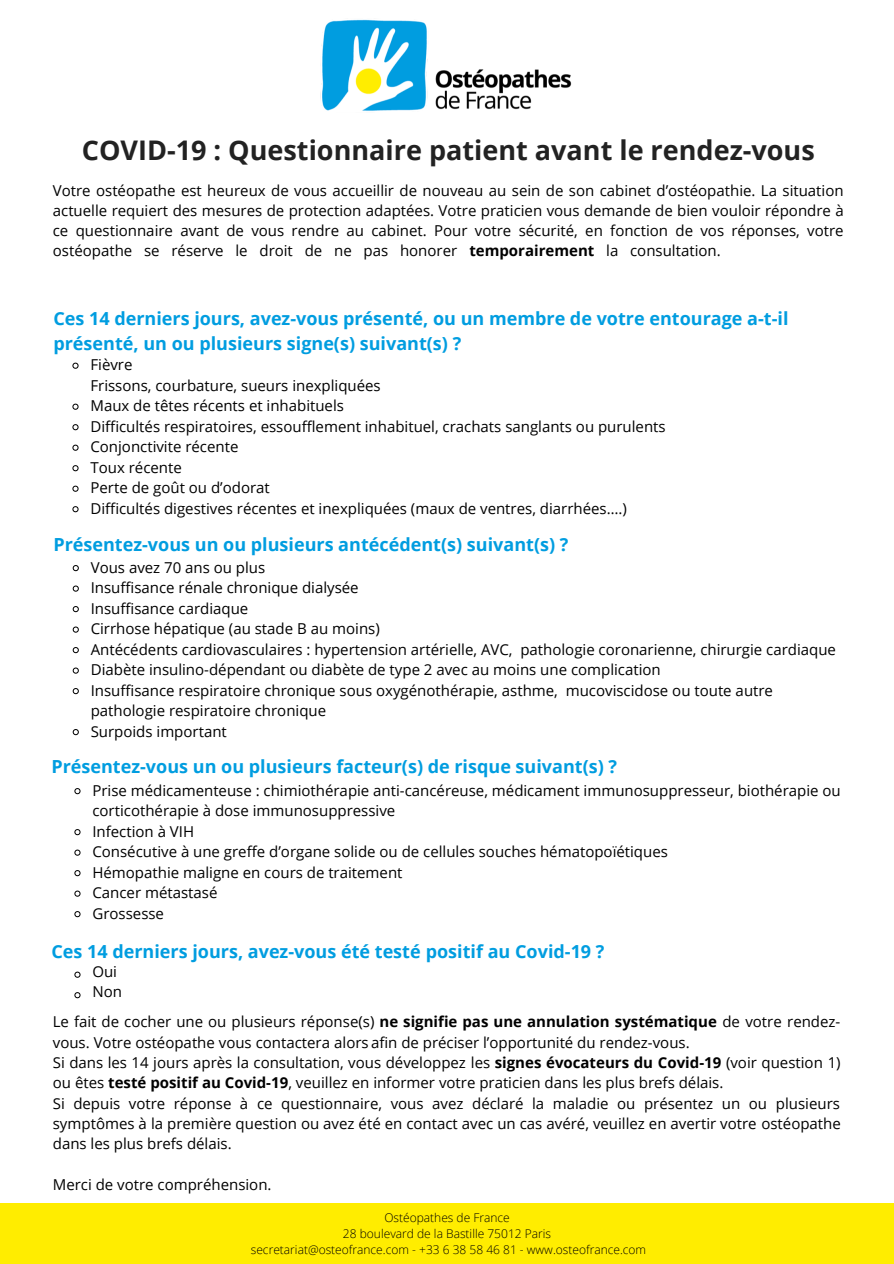
<style>
.page{position:relative;width:894px;height:1264px;background:#fff}
.page>*{position:absolute;margin:0;border:0;box-sizing:border-box;transform-origin:0 0}
.t1{font:700 27px "Open Sans";color:#222}
.t2{font:700 18px/25.2px "Open Sans";color:#009de0}
.t3{font:15px/20.5px "Open Sans";color:#000}
.t4{font:300 12px/15.8px "Open Sans";color:#000;text-align:center}
.s1{font-weight:700}
.s2{font-style:inherit}
</style>
<div class="page">
<div style="left:0;top:1203px;width:893px;height:60px;background:#ffed00"></div>
<img style="left:320px;top:19px;width:252px;height:92px">
<svg style="left:72px;top:362px;width:7px;height:7px"></svg>
<svg style="left:72px;top:403px;width:7px;height:7px"></svg>
<svg style="left:72px;top:424px;width:7px;height:7px"></svg>
<svg style="left:72px;top:444px;width:7px;height:7px"></svg>
<svg style="left:72px;top:465px;width:7px;height:7px"></svg>
<svg style="left:72px;top:485px;width:7px;height:7px"></svg>
<svg style="left:72px;top:506px;width:7px;height:7px"></svg>
<svg style="left:72px;top:565px;width:7px;height:7px"></svg>
<svg style="left:72px;top:585px;width:7px;height:7px"></svg>
<svg style="left:72px;top:606px;width:7px;height:7px"></svg>
<svg style="left:72px;top:626px;width:7px;height:7px"></svg>
<svg style="left:72px;top:647px;width:7px;height:7px"></svg>
<svg style="left:72px;top:667px;width:7px;height:7px"></svg>
<svg style="left:72px;top:688px;width:7px;height:7px"></svg>
<svg style="left:72px;top:729px;width:7px;height:7px"></svg>
<svg style="left:74px;top:788px;width:7px;height:7px"></svg>
<svg style="left:74px;top:829px;width:7px;height:7px"></svg>
<svg style="left:74px;top:849px;width:7px;height:7px"></svg>
<svg style="left:74px;top:870px;width:7px;height:7px"></svg>
<svg style="left:74px;top:890px;width:7px;height:7px"></svg>
<svg style="left:74px;top:911px;width:7px;height:7px"></svg>
<svg style="left:74px;top:971px;width:7px;height:7px"></svg>
<svg style="left:74px;top:992px;width:7px;height:7px"></svg>
<h1 class="t1" style="left:82px;top:131px;width:734px">COVID-19 : Questionnaire patient avant le rendez-vous</h1>
<p class="t3" style="left:53px;top:180px;width:792px;text-align:justify">Votre ostéopathe est heureux de vous accueillir de nouveau au sein de son cabinet d’ostéopathie. La situation actuelle requiert des mesures de protection adaptées. Votre praticien vous demande de bien vouloir répondre à ce questionnaire avant de vous rendre au cabinet. Pour votre sécurité, en fonction de vos réponses, votre ostéopathe se réserve le droit de ne pas honorer <span class="s1">temporairement</span> la consultation.</p>
<p class="t2" style="left:53px;top:305px;width:736px">Ces 14 derniers jours, avez-vous présenté, ou un membre de votre entourage a-t-il présenté, un ou plusieurs signe(s) suivant(s) ?</p>
<p class="t3" style="left:90px;top:354px;width:576px">Fièvre<br>Frissons, courbature, sueurs inexpliquées<br>Maux de têtes récents et inhabituels<br>Difficultés respiratoires, essoufflement inhabituel, crachats sanglants ou purulents Conjonctivite récente<br>Toux récente<br>Perte de goût ou d’odorat<br>Difficultés digestives récentes et inexpliquées (maux de ventres, diarrhées….)</p>
<p class="t2" style="left:53px;top:531px;width:516px">Présentez-vous un ou plusieurs antécédent(s) suivant(s) ?</p>
<p class="t3" style="left:91px;top:556px;width:746px">Vous avez 70 ans ou plus<br>Insuffisance rénale chronique dialysée<br>Insuffisance cardiaque<br>Cirrhose hépatique (au stade B au moins)<br>Antécédents cardiovasculaires : hypertension artérielle, AVC, pathologie coronarienne, chirurgie cardiaque Diabète insulino-dépendant ou diabète de type 2 avec au moins une complication<br>Insuffisance respiratoire chronique sous oxygénothérapie, asthme, mucoviscidose ou toute autre pathologie respiratoire chronique<br>Surpoids important</p>
<p class="t2" style="left:51px;top:753px;width:567px">Présentez-vous un ou plusieurs facteur(s) de risque suivant(s) ?</p>
<p class="t3" style="left:92px;top:779px;width:749px">Prise médicamenteuse : chimiothérapie anti-cancéreuse, médicament immunosuppresseur, biothérapie ou corticothérapie à dose immunosuppressive<br>Infection à VIH<br>Consécutive à une greffe d’organe solide ou de cellules souches hématopoïétiques<br>Hémopathie maligne en cours de traitement<br>Cancer métastasé<br>Grossesse</p>
<p class="t2" style="left:51px;top:938px;width:554px">Ces 14 derniers jours, avez-vous été testé <span class="s2">positif</span> au Covid-19 ?</p>
<p class="t3" style="left:92px;top:960px;width:31px">Oui<br>Non</p>
<p class="t3" style="left:53px;top:1011px;width:789px">Le fait de cocher une ou plusieurs réponse(s) <span class="s1">ne signifie pas une annulation systématique</span> de votre rendez&shy;vous. Votre ostéopathe vous contactera <span class="s2">alors</span> afin de préciser l’opportunité du rendez-vous.<br>Si dans les 14 jours après la consultation, vous développez les <span class="s1">signes évocateurs du Covid-19</span> (voir question 1) ou êtes <span class="s1">testé posi</span><span class="s1">tif</span> <span class="s1">au Covid-19</span>, veuillez en informer votre praticien dans les plus brefs délais.<br>Si depuis votre réponse à ce questionnaire, vous avez déclaré la maladie ou présentez un ou plusieurs symptômes à la première question ou avez été en contact avec un cas avéré, veuillez en avertir votre ostéopathe dans les plus brefs délais.</p>
<p class="t3" style="left:53px;top:1173px;width:220px">Merci de votre compréhension.</p>
<p class="t4" style="left:251px;top:1209px;width:397px">Ostéopathes de France<br>28 boulevard de la Bastille 75012 Paris<br>secretariat@osteofrance.com - +33 6 38 58 46 81 - www.osteofrance.com</p>
</div>
